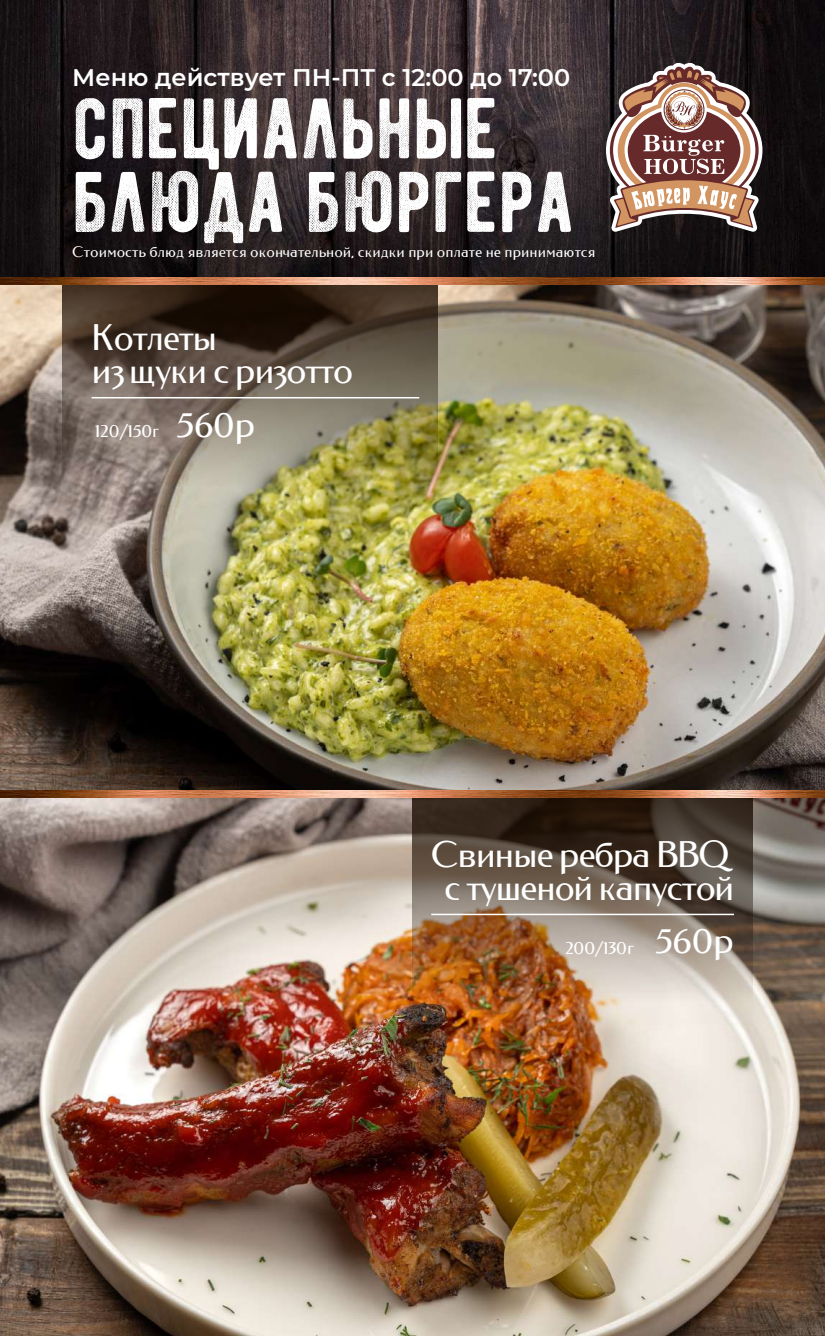
<style>
.page{position:relative;width:825px;height:1336px;background:#fff}
.page>*{position:absolute;margin:0;border:0;box-sizing:border-box;transform-origin:0 0}
.t1{font:85.5px/73.5px "BERNIER Distressed";color:#fff}
.t2{font:36px/33px "Federov 2";letter-spacing:-.04em;color:#fff}
.t3{font:600 24px "Montserrat";color:#fff}
.t4{font:18px "Federov 2";color:#fff}
.t5{font:14.85px "Federov 2";color:#fff}
.s1{font-size:36.15px}
</style>
<div class="page">
<img style="left:0;top:285px;width:825px;height:505px">
<svg style="left:63px;top:285px;width:375px;height:223px;background:#71664f"></svg>
<hr style="left:92px;top:397px;width:327px;height:1px;background:#fff">
<img style="left:0;top:0;width:825px;height:277px">
<svg style="left:606px;top:63px;width:156px;height:169px"></svg>
<img style="left:0;top:797px;width:825px;height:538px">
<img style="left:412px;top:797px;width:341px;height:227px">
<img style="left:0;top:277px;width:825px;height:8px">
<img style="left:0;top:790px;width:825px;height:7px">
<hr style="left:431px;top:913px;width:303px;height:2px;background:#fff">
<h3 class="t3" style="left:72px;top:61px;width:499px">Меню действует ПН-ПТ с 12:00 до 17:00</h3>
<h1 class="t1" style="left:72px;top:90px;width:504px">специальные блюда бюргера</h1>
<p class="t5" style="left:72px;top:242px;width:525px">Стоимость блюд является окончательной, скидки при оплате не принимаются</p>
<h2 class="t2" style="left:92px;top:322px;width:264px">Котлеты<br>из щуки с ризотто</h2>
<p class="t4" style="left:96px;top:420px;width:161px">120/150г <span class="s1">560р</span></p>
<h2 class="t2" style="left:431px;top:838px;width:305px;text-align:center">Свиные ребра BBQ с тушеной капустой</h2>
<p class="t4" style="left:565px;top:936px;width:170px">200/130г <span class="s1">560р</span></p>
</div>
